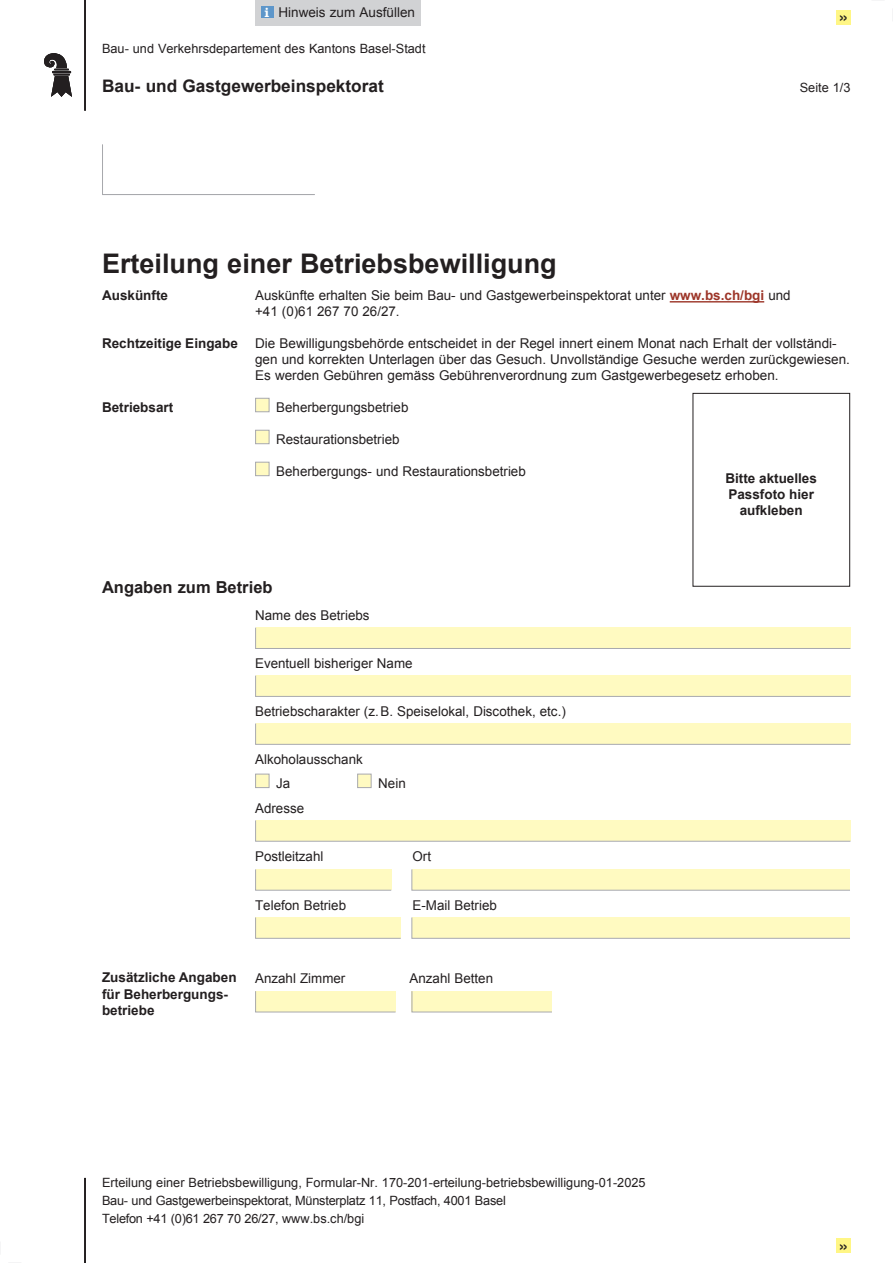
<style>
.page{position:relative;width:893px;height:1263px;background:#fff}
.page>*{position:absolute;margin:0;border:0;box-sizing:border-box;transform-origin:0 0}
.t1{font:700 27px "Arial";color:#231f20}
.t2{font:18px "Helvetica";color:#231f20}
.t3{font:700 17.25px "Arial";color:#231f20}
.t4{font:700 16.5px "Arial";color:#231f20}
.t5{font:13.5px/15.9px "Arial";color:#231f20}
.t6{font:700 13.5px/16.2px "Arial";color:#231f20}
.t7{font:12.75px/18px "Arial";color:#231f20}
.s1{font-family:"Clarendon Std";font-weight:700;color:#fff}
.s2{font-weight:700;color:#9d3629}
</style>
<div class="page">
<hr style="left:84px;top:0;width:2px;height:111px;background:#231f20">
<svg style="left:44px;top:53px;width:28px;height:44px"></svg>
<hr style="left:84px;top:1178px;width:2px;height:85px;background:#231f20">
<div style="left:255px;top:0;width:166px;height:26px;background:#d1d2d4"></div>
<div style="left:261px;top:6px;width:12px;height:12px;background:#5d96ca"></div>
<svg style="left:9px;top:1262px;width:12px;height:1px"></svg>
<svg style="left:892px;top:9px;width:1px;height:12px"></svg>
<div style="left:836px;top:10px;width:15px;height:15px;background:#fff685"></div>
<div style="left:836px;top:1238px;width:15px;height:15px;background:#fff685"></div>
<svg style="left:102px;top:144px;width:213px;height:51px"></svg>
<hr style="left:670px;top:301px;width:94px;height:1px;background:#9d3629">
<div style="left:255px;top:398px;width:15px;height:14px;background:#fffac1;border:1px solid #a8a9ad"></div>
<div style="left:255px;top:430px;width:15px;height:14px;background:#fffac1;border:1px solid #a8a9ad"></div>
<div style="left:255px;top:462px;width:15px;height:14px;background:#fffac1;border:1px solid #a8a9ad"></div>
<div style="left:255px;top:774px;width:15px;height:14px;background:#fffac1;border:1px solid #a8a9ad"></div>
<div style="left:357px;top:774px;width:15px;height:14px;background:#fffac1;border:1px solid #a8a9ad"></div>
<div style="left:255px;top:627px;width:596px;height:22px;background:#fffac1"></div>
<div style="left:255px;top:675px;width:596px;height:22px;background:#fffac1"></div>
<svg style="left:255px;top:723px;width:596px;height:22px;background:#faf6c0"></svg>
<svg style="left:255px;top:820px;width:596px;height:22px;background:#faf6c0"></svg>
<svg style="left:255px;top:869px;width:137px;height:22px;background:#faf5c0"></svg>
<svg style="left:411px;top:869px;width:439px;height:22px;background:#faf6c0"></svg>
<svg style="left:255px;top:917px;width:146px;height:22px;background:#faf5c0"></svg>
<svg style="left:411px;top:917px;width:439px;height:22px;background:#faf6c0"></svg>
<svg style="left:255px;top:991px;width:141px;height:22px;background:#faf5c1"></svg>
<svg style="left:411px;top:991px;width:141px;height:22px;background:#faf5c1"></svg>
<div style="left:693px;top:393px;width:157px;height:193px;border:1px solid #231f20"></div>
<p class="t5" style="left:265px;top:4px;width:152px"><span class="s1">i</span> Hinweis zum Ausfüllen</p>
<h2 class="t2" style="left:838px;top:3px;width:12px">»</h2>
<p class="t7" style="left:102px;top:40px;width:325px">Bau- und Verkehrsdepartement des Kantons Basel-Stadt</p>
<p class="t3" style="left:102px;top:74px;width:283px">Bau- und Gastgewerbeinspektorat</p>
<p class="t7" style="left:800px;top:79px;width:52px">Seite 1/3</p>
<h1 class="t1" style="left:102px;top:246px;width:456px">Erteilung einer Betriebsbewilligung</h1>
<p class="t5" style="left:255px;top:288px;width:537px">Auskünfte erhalten Sie beim Bau- und Gastgewerbeinspektorat unter <span class="s2">www.bs.ch/bgi</span> und +41 (0)61 267 70 26/27.</p>
<p class="t5" style="left:255px;top:336px;width:596px">Die Bewilligungsbehörde entscheidet in der Regel innert einem Monat nach Erhalt der vollständi&shy;gen und korrekten Unterlagen über das Gesuch. Unvollständige Gesuche werden zurückgewiesen.<br>Es werden Gebühren gemäss Gebührenverordnung zum Gastgewerbegesetz erhoben.</p>
<p class="t5" style="left:276px;top:400px;width:134px">Beherbergungsbetrieb</p>
<p class="t5" style="left:276px;top:432px;width:125px">Restaurationsbetrieb</p>
<p class="t5" style="left:276px;top:464px;width:251px">Beherbergungs- und Restaurationsbetrieb</p>
<p class="t6" style="left:102px;top:287px;width:68px">Auskünfte</p>
<p class="t6" style="left:102px;top:336px;width:137px">Rechtzeitige Eingabe</p>
<p class="t6" style="left:102px;top:400px;width:73px">Betriebsart</p>
<p class="t6" style="left:725px;top:470px;width:93px;text-align:center">Bitte aktuelles<br>Passfoto hier aufkleben</p>
<p class="t4" style="left:102px;top:576px;width:172px">Angaben zum Betrieb</p>
<p class="t5" style="left:255px;top:607px;width:116px">Name des Betriebs</p>
<p class="t5" style="left:255px;top:655px;width:159px">Eventuell bisheriger Name</p>
<p class="t5" style="left:255px;top:703px;width:312px">Betriebscharakter (z.B. Speiselokal, Discothek, etc.)</p>
<p class="t5" style="left:276px;top:747px;width:88px;line-height:24.5px;text-indent:-21px">Alkoholausschank<br>Ja</p>
<p class="t5" style="left:378px;top:775px;width:29px">Nein</p>
<p class="t5" style="left:255px;top:800px;width:51px">Adresse</p>
<p class="t5" style="left:255px;top:849px;width:70px">Postleitzahl</p>
<p class="t5" style="left:413px;top:849px;width:20px">Ort</p>
<p class="t5" style="left:255px;top:898px;width:93px">Telefon Betrieb</p>
<p class="t5" style="left:413px;top:898px;width:86px">E-Mail Betrieb</p>
<p class="t6" style="left:102px;top:970px;width:136px">Zusätzliche Angaben für Beherbergungs&shy;betriebe</p>
<p class="t5" style="left:255px;top:970px;width:92px">Anzahl Zimmer</p>
<p class="t5" style="left:410px;top:970px;width:85px">Anzahl Betten</p>
<p class="t7" style="left:102px;top:1174px;width:545px">Erteilung einer Betriebsbewilligung, Formular-Nr. 170-201-erteilung-betriebsbewilligung-01-2025<br>Bau- und Gastgewerbeinspektorat, Münsterplatz 11, Postfach, 4001 Basel<br>Telefon +41 (0)61 267 70 26/27, www.bs.ch/bgi</p>
<h2 class="t2" style="left:838px;top:1231px;width:12px">»</h2>
</div>
